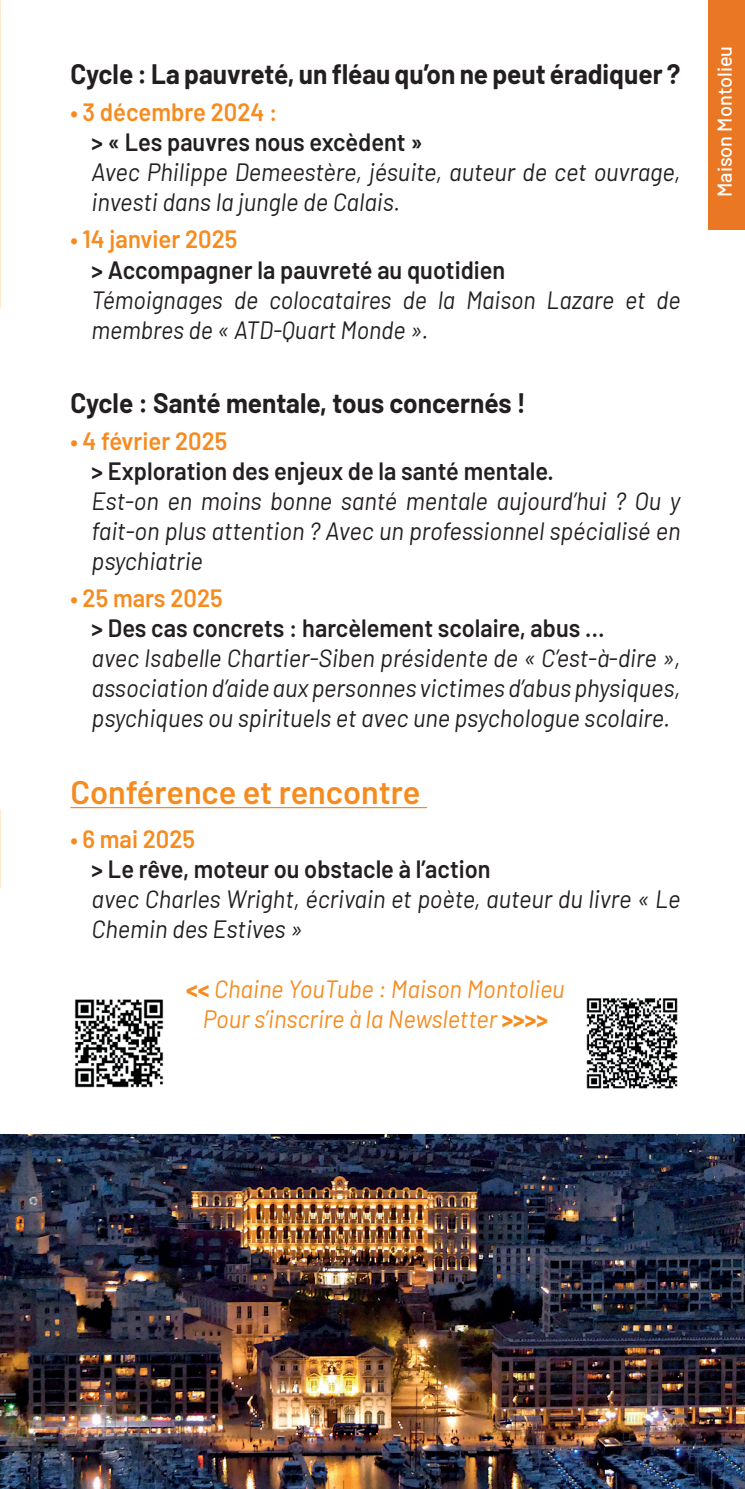
<style>
.page{position:relative;width:745px;height:1489px;background:#fff}
.page>*{position:absolute;margin:0;border:0;box-sizing:border-box;transform-origin:0 0}
.t1{font:600 32.5px "Barlow";color:#f68b1f}
.t2{font:700 27.5px "Barlow";color:#231f20;scale:.95 1}
.t3{font:italic 25px/30px "Barlow";color:#231f20;scale:.95 1}
.t4{font:600 25px "Barlow";color:#231f20;scale:.94 1}
.t5{font:italic 25px/30px "Barlow";color:#231f20;scale:.93 1}
.t6{font:600 25px "Barlow";color:#f68b1f;scale:.95 1}
.t7{font:italic 25px/30px "Barlow";color:#f68b1f;text-align:center;scale:.95 1}
.t8{font:500 20px "Barlow";color:#fff}
.s1{font-weight:700;font-style:normal}
</style>
<div class="page">
<div style="left:707px;top:0;width:37px;height:229px;background:#ea7724"></div>
<hr style="left:70px;top:807px;width:356px;height:1px;background:#f68b1f">
<img style="left:586px;top:998px;width:92px;height:91px">
<img style="left:74px;top:999px;width:90px;height:89px">
<img style="left:0;top:1134px;width:744px;height:354px">
<p class="t2" style="left:70px;top:54px;width:643px">Cycle : La pauvreté, un fléau qu’on ne peut éradiquer ?</p>
<p class="t6" style="left:70px;top:94px;width:219px">• 3 décembre 2024 :</p>
<p class="t4" style="left:92px;top:124px;width:353px">&gt; « Les pauvres nous excèdent »</p>
<p class="t3" style="left:92px;top:155px;width:621px">Avec Philippe Demeestère, jésuite, auteur de cet ouvrage, investi dans la jungle de Calais.</p>
<p class="t6" style="left:70px;top:221px;width:177px">• 14 janvier 2025</p>
<p class="t4" style="left:92px;top:251px;width:441px">&gt; Accompagner la pauvreté au quotidien</p>
<p class="t5" style="left:92px;top:282px;width:634px">Témoignages de colocataires de la Maison Lazare et de membres de « ATD-Quart Monde ».</p>
<p class="t2" style="left:70px;top:382px;width:480px">Cycle : Santé mentale, tous concernés !</p>
<p class="t6" style="left:70px;top:422px;width:167px">• 4 février 2025</p>
<p class="t4" style="left:92px;top:452px;width:493px">&gt; Exploration des enjeux de la santé mentale.</p>
<p class="t3" style="left:92px;top:484px;width:621px;text-align:justify">Est-on en moins bonne santé mentale aujourd’hui ? Ou y fait-on plus attention ? Avec un professionnel spécialisé en psychiatrie</p>
<p class="t6" style="left:70px;top:579px;width:162px">• 25 mars 2025</p>
<p class="t4" style="left:92px;top:609px;width:547px">&gt; Des cas concrets : harcèlement scolaire, abus …</p>
<p class="t3" style="left:92px;top:641px;width:621px;text-align:justify">avec Isabelle Chartier-Siben présidente de « C’est-à-dire », association d’aide aux personnes victimes d’abus physiques, psychiques ou spirituels et avec une psychologue scolaire.</p>
<h1 class="t1" style="left:70px;top:768px;width:351px">Conférence et rencontre</h1>
<p class="t6" style="left:70px;top:820px;width:133px">• 6 mai 2025</p>
<p class="t4" style="left:92px;top:850px;width:425px">&gt; Le rêve, moteur ou obstacle à l’action</p>
<p class="t3" style="left:92px;top:882px;width:621px">avec Charles Wright, écrivain et poète, auteur du livre « Le<br>Chemin des Estives »</p>
<p class="t7" style="left:186px;top:972px;width:399px"><span class="s1">&lt;&lt;</span> Chaine YouTube : Maison Montolieu<br>Pour s’inscrire à la Newsletter <span class="s1">&gt;&gt;&gt;&gt;</span></p>
<p class="t8" style="left:709px;top:197px;width:153px;rotate:-90deg">Maison Montolieu</p>
</div>
